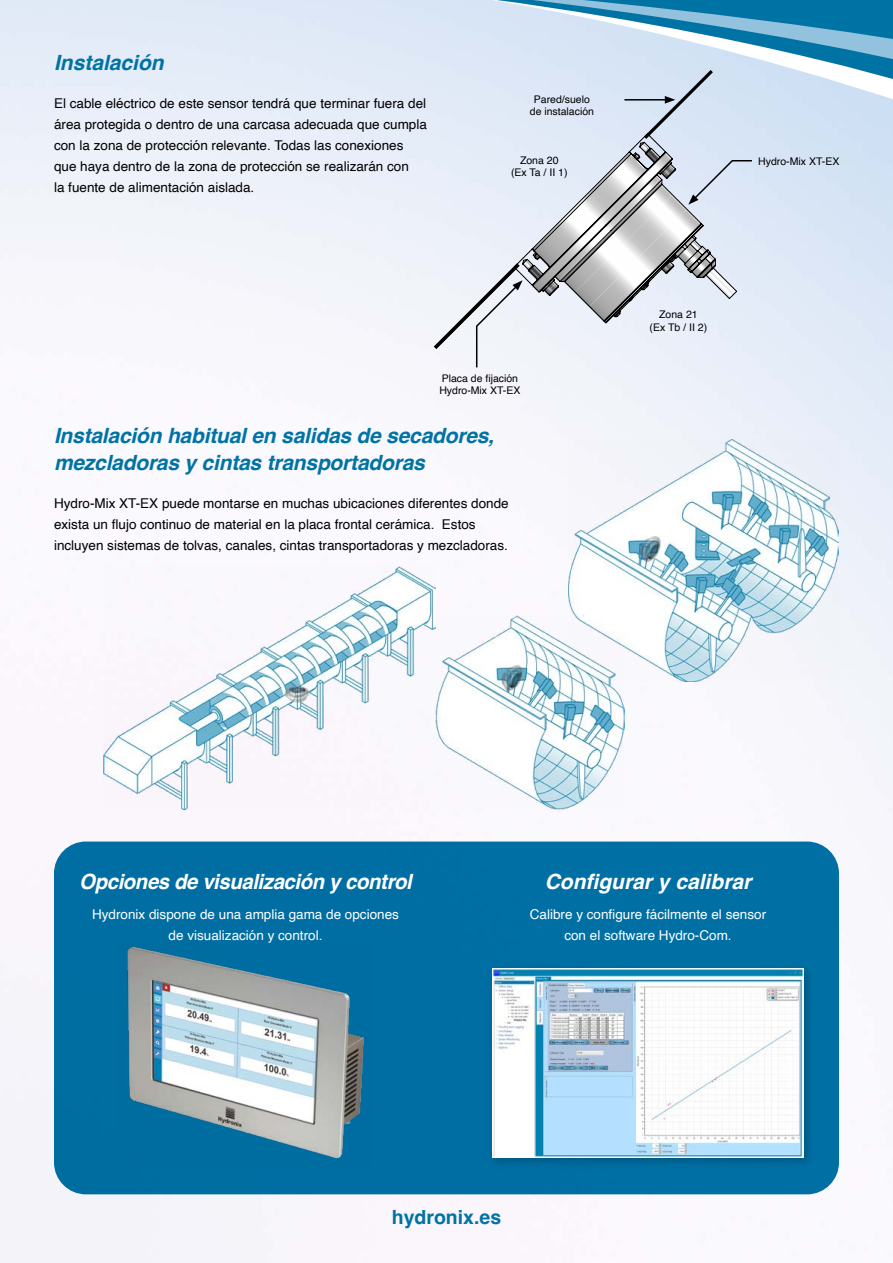
<style>
.page{position:relative;width:893px;height:1263px;background:#fff}
.page>*{position:absolute;margin:0;border:0;box-sizing:border-box;transform-origin:0 0}
.t1{font:italic 700 21px/27px "Helvetica";letter-spacing:-.01em;color:#0073a5}
.t2{font:italic 700 21px "Helvetica";letter-spacing:-.02em;color:#fff}
.t3{font:italic 700 21px "Helvetica";color:#fff}
.t4{font:700 19.5px "Helvetica";color:#0073a5}
.t5{font:13.5px/21px "Helvetica";color:#000}
.t6{font:13.5px/21px "Helvetica";color:#fff;text-align:center}
.t7{font:10.5px/12.6px "Helvetica";color:#000;text-align:center}
</style>
<div class="page">
<img style="left:0;top:0;width:893px;height:1263px">
<div style="left:54px;top:841px;width:785px;height:353px;background:#0073a5;border-radius:32px"></div>
<div style="left:486px;top:962px;width:330px;height:207px;background:#000;opacity:.25"></div>
<img style="left:492px;top:968px;width:312px;height:189px">
<img style="left:623px;top:243px;width:159px;height:158px">
<img style="left:609px;top:228px;width:158px;height:159px">
<img style="left:595px;top:369px;width:158px;height:4px">
<img style="left:127px;top:946px;width:238px;height:213px">
<svg style="left:430px;top:67px;width:323px;height:302px"></svg>
<img style="left:436px;top:615px;width:189px;height:195px">
<img style="left:568px;top:440px;width:271px;height:242px">
<img style="left:103px;top:565px;width:333px;height:245px">
<h1 class="t1" style="left:54px;top:51px;width:111px">Instalación</h1>
<p class="t5" style="left:54px;top:93px;width:374px">El cable eléctrico de este sensor tendrá que terminar fuera del área protegida o dentro de una carcasa adecuada que cumpla con la zona de protección relevante. Todas las conexiones que haya dentro de la zona de protección se realizarán con<br>la fuente de alimentación aislada.</p>
<p class="t7" style="left:530px;top:93px;width:66px">Pared/suelo de instalación</p>
<p class="t7" style="left:511px;top:154px;width:58px">Zona 20 (Ex Ta / II 1)</p>
<p class="t7" style="left:758px;top:155px;width:83px">Hydro-Mix XT-EX</p>
<p class="t7" style="left:439px;top:372px;width:83px;text-align:left">Placa de fijación<br>Hydro-Mix XT-EX</p>
<p class="t7" style="left:650px;top:308px;width:59px">Zona 21<br>(Ex Tb / II 2)</p>
<h1 class="t1" style="left:54px;top:425px;width:442px">Instalación habitual en salidas de secadores, mezcladoras y cintas transportadoras</h1>
<p class="t5" style="left:54px;top:494px;width:456px">Hydro-Mix XT-EX puede montarse en muchas ubicaciones diferentes donde exista un flujo continuo de material en la placa frontal cerámica. Estos incluyen sistemas de tolvas, canales, cintas transportadoras y mezcladoras.</p>
<h1 class="t2" style="left:79px;top:869px;width:334px">Opciones de visualización y control</h1>
<p class="t6" style="left:92px;top:904px;width:308px">Hydronix dispone de una amplia gama de opciones de visualización y control.</p>
<h1 class="t3" style="left:545px;top:869px;width:208px">Configurar y calibrar</h1>
<p class="t6" style="left:530px;top:904px;width:238px">Calibre y configure fácilmente el sensor con el software Hydro-Com.</p>
<h2 class="t4" style="left:392px;top:1205px;width:111px">hydronix.es</h2>
</div>
